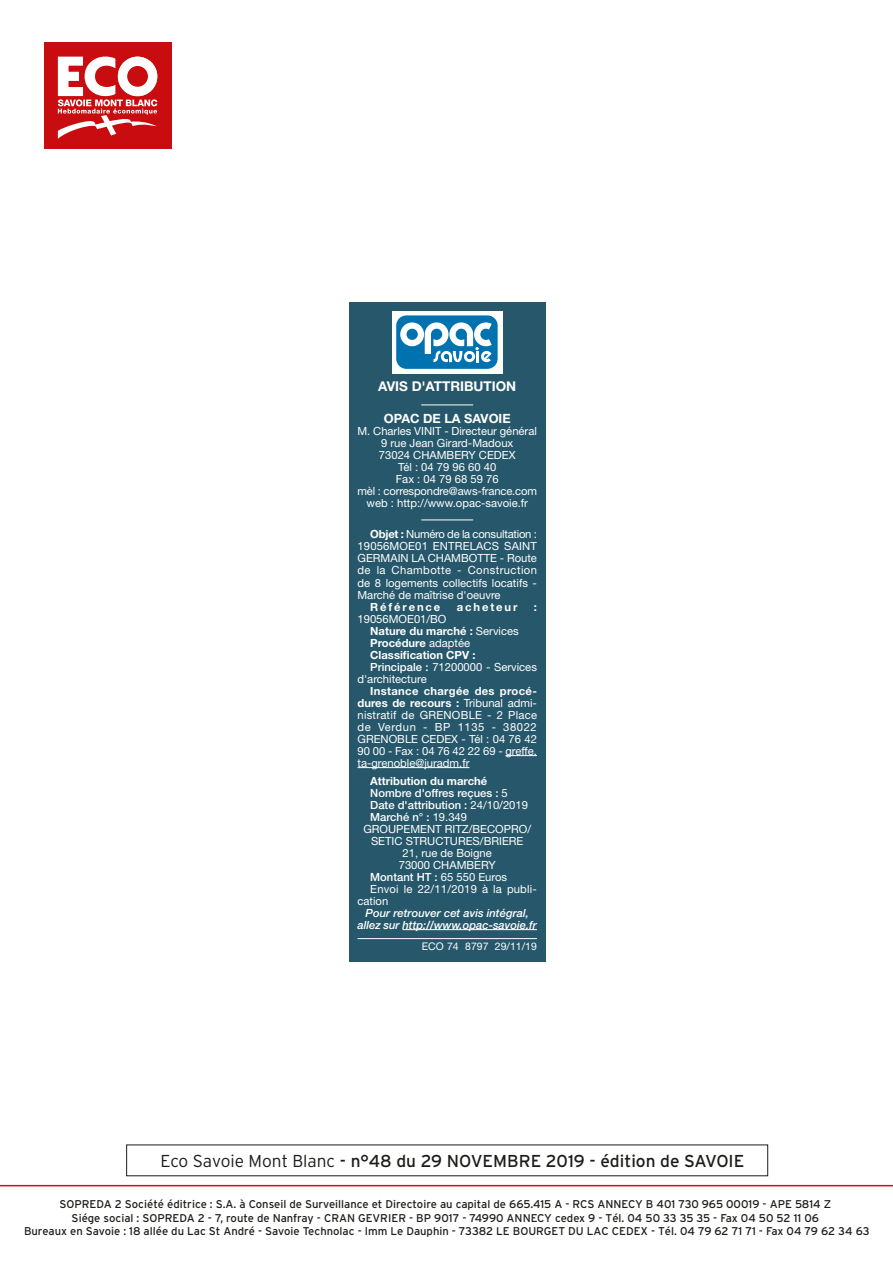
<style>
.page{position:relative;width:893px;height:1263px;background:#fff}
.page>*{position:absolute;margin:0;border:0;box-sizing:border-box;transform-origin:0 0}
.t1{font:17.25px "Interstate";color:#1d1d1b}
.t2{font:700 13.5px "Helvetica Neue LT Std";color:#fff}
.t3{font:700 12.75px "Helvetica Neue LT Std";color:#fff}
.t4{font:11.25px/12px "Helvetica Neue LT Std";color:#fff;text-align:justify}
.t5{font:11.25px/13.5px "Interstate";color:#1d1d1b;text-align:center}
.t6{font:500 11.25px "Helvetica Neue LT Std";color:#fff}
.t7{font:700 11.25px "Helvetica Neue LT Std";color:#fff}
.t8{font:italic 500 11.25px/12px "Helvetica Neue LT Std";color:#fff;text-align:center}
.t9{font:700 11.25px "Helvetica Neue LT Std";letter-spacing:.17em;color:#fff}
.t10{font:10.5px "Helvetica Neue LT Std";color:#fff}
.s1{font-weight:700}
.s2{font-weight:400}
.s3{font-weight:500}
.s4{font-weight:300}
</style>
<div class="page">
<hr style="left:0;top:1185px;width:893px;height:1px;background:#e30614">
<div style="left:44px;top:43px;width:127px;height:106px;background:#c90c0f"></div>
<svg style="left:57px;top:56px;width:101px;height:83px"></svg>
<div style="left:349px;top:303px;width:196px;height:659px;background:#26576a"></div>
<hr style="left:421px;top:405px;width:52px;height:1px;background:#fff">
<hr style="left:421px;top:520px;width:52px;height:1px;background:#fff">
<hr style="left:505px;top:755px;width:32px;height:1px;background:#fff">
<hr style="left:357px;top:767px;width:112px;height:1px;background:#fff">
<hr style="left:403px;top:929px;width:134px;height:1px;background:#fff">
<hr style="left:357px;top:938px;width:180px;height:1px;background:#fff">
<div style="left:392px;top:311px;width:110px;height:62px;background:#fff"></div>
<div style="left:396px;top:315px;width:102px;height:54px;background:#0072af;border-radius:10px"></div>
<svg style="left:400px;top:322px;width:92px;height:40px"></svg>
<p class="t2" style="left:378px;top:378px;width:140px">AVIS D'ATTRIBUTION</p>
<p class="t3" style="left:384px;top:411px;width:128px">OPAC DE LA SAVOIE</p>
<p class="t4" style="left:357px;top:425px;width:181px;text-align:center">M. Charles VINIT - Directeur général<br>9 rue Jean Girard-Madoux<br>73024 CHAMBERY CEDEX<br>Tél : 04 79 96 60 40<br>Fax : 04 79 68 59 76<br>mèl : correspondre@aws-france.com web : http://www.opac-savoie.fr</p>
<p class="t4" style="left:357px;top:528px;width:181px;text-indent:13px"><span class="s1">Objet :</span> Numéro de la consultation :<br>19056MOE01 ENTRELACS SAINT GERMAIN LA CHAMBOTTE - Route de la Chambotte - Construction de 8 logements collectifs locatifs - Marché de maîtrise d'oeuvre</p>
<p class="t9" style="left:370px;top:599px;width:72px">Référence</p>
<p class="t9" style="left:457px;top:599px;width:62px">acheteur</p>
<p class="t7" style="left:534px;top:599px;width:5px">:</p>
<p class="t4" style="left:357px;top:612px;width:91px">19056MOE01/BO</p>
<p class="t7" style="left:370px;top:623px;width:150px">Nature du marché : <span class="s2">Services</span></p>
<p class="t7" style="left:370px;top:635px;width:101px">Procédure <span class="s2">adaptée</span></p>
<p class="t7" style="left:370px;top:647px;width:107px">Classification CPV :</p>
<p class="t4" style="left:370px;top:660px;width:168px"><span class="s3">Principale :</span> 71200000 - Services</p>
<p class="t4" style="left:357px;top:672px;width:71px">d'architecture</p>
<p class="t4" style="left:357px;top:684px;width:181px;text-indent:13px"><span class="s1">Instance chargée des procé&shy;dures de recours :</span> Tribunal admi&shy;nistratif de GRENOBLE - 2 Place de Verdun - BP 1135 - 38022<br>GRENOBLE CEDEX - Tél : 04 76 42<br>90 00 - Fax : 04 76 42 22 69 - greffe. ta-grenoble@juradm.fr</p>
<p class="t7" style="left:370px;top:774px;width:119px">Attribution du marché</p>
<p class="t6" style="left:370px;top:786px;width:139px">Nombre d'offres reçues : <span class="s2">5</span></p>
<p class="t6" style="left:370px;top:798px;width:159px">Date d'attribution : <span class="s2">24/10/2019</span></p>
<p class="t6" style="left:370px;top:810px;width:98px">Marché n° : <span class="s2">19.349</span></p>
<p class="t4" style="left:363px;top:822px;width:169px">GROUPEMENT RITZ/BECOPRO/</p>
<p class="t4" style="left:371px;top:834px;width:154px">SETIC STRUCTURES/BRIERE</p>
<p class="t4" style="left:403px;top:846px;width:91px">21, rue de Boigne</p>
<p class="t4" style="left:399px;top:858px;width:98px">73000 CHAMBERY</p>
<p class="t6" style="left:370px;top:870px;width:138px">Montant HT : <span class="s2">65 550 Euros</span></p>
<p class="t4" style="left:370px;top:882px;width:168px">Envoi le 22/11/2019 à la publi-</p>
<p class="t4" style="left:357px;top:894px;width:32px">cation</p>
<p class="t8" style="left:357px;top:906px;width:181px">Pour retrouver cet avis intégral, allez sur http://www.opac-savoie.fr</p>
<p class="t10" style="left:422px;top:939px;width:117px">ECO 74 8797 29/11/19</p>
<h1 class="t1" style="left:161px;top:1151px;width:585px"><span class="s4">Eco Savoie Mont Blanc</span> - n°48 du 29 NOVEMBRE 2019 - édition de SAVOIE</h1>
<p class="t5" style="left:24px;top:1197px;width:847px">SOPREDA 2 Société éditrice : S.A. à Conseil de Surveillance et Directoire au capital de 665.415 A - RCS ANNECY B 401 730 965 00019 - APE 5814 Z<br>Siége social : SOPREDA 2 - 7, route de Nanfray - CRAN GEVRIER - BP 9017 - 74990 ANNECY cedex 9 - Tél. 04 50 33 35 35 - Fax 04 50 52 11 06<br>Bureaux en Savoie : 18 allée du Lac St André - Savoie Technolac - Imm Le Dauphin - 73382 LE BOURGET DU LAC CEDEX - Tél. 04 79 62 71 71 - Fax 04 79 62 34 63</p>
</div>
